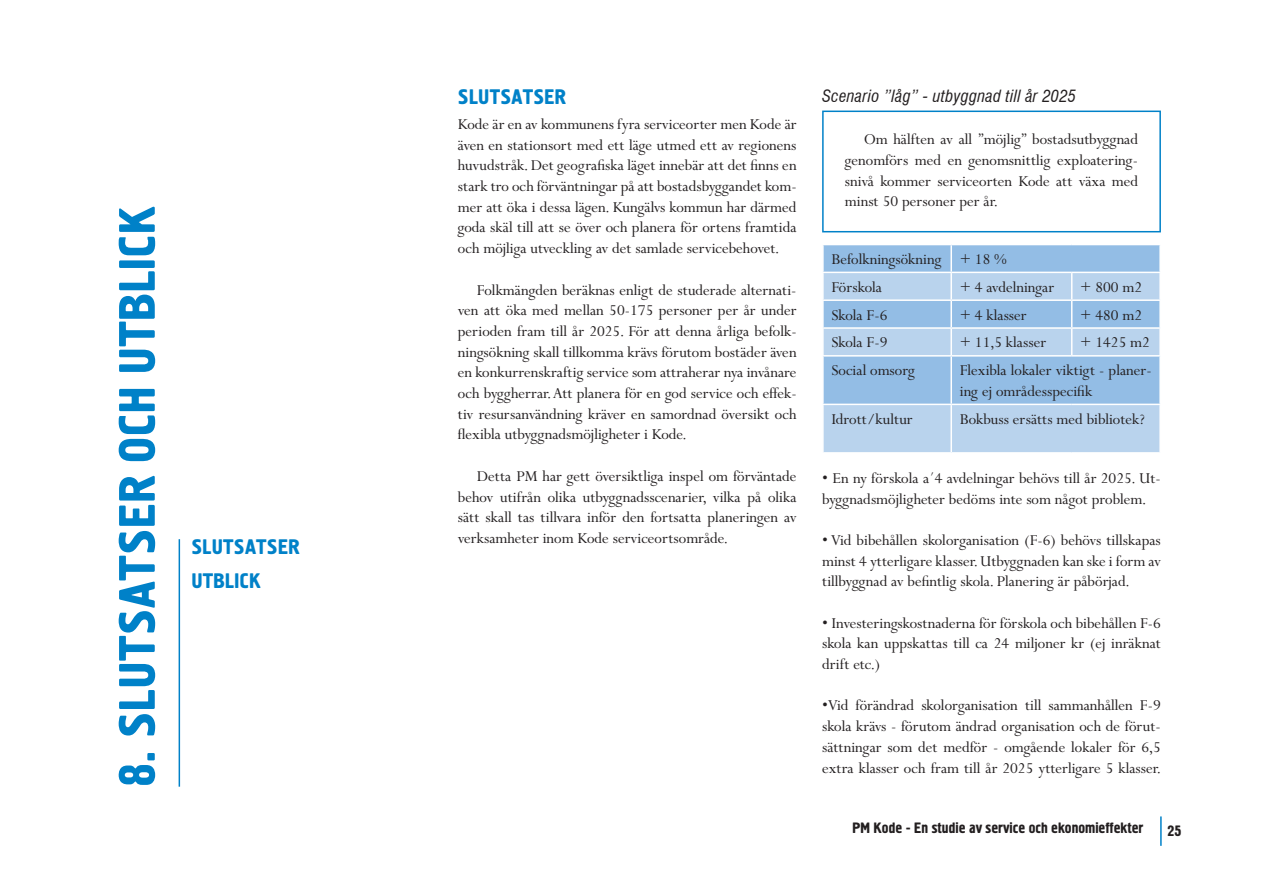
<style>
.page{position:relative;width:1263px;height:893px;background:#fff}
.page>*{position:absolute;margin:0;border:0;box-sizing:border-box;transform-origin:0 0}
.t1{font:51px "Hermes";letter-spacing:.01em;color:#0081c8}
.t2{font:21px/33.8px "Hermes";letter-spacing:.01em;color:#0081c8}
.t3{font:16.95px/20.7px "Perpetua MT Std";color:#231f20;text-align:justify}
.t4{font:italic condensed 16.5px "Swiss 721 BT";letter-spacing:.015em;color:#231f20}
.t5{font:15px "Hermes";color:#231f20}
</style>
<div class="page">
<hr style="left:1160px;top:816px;width:2px;height:30px;background:#0081c8">
<hr style="left:179px;top:539px;width:1px;height:248px;background:#0081c8">
<div style="left:822px;top:111px;width:339px;height:121px;border:2px solid #0081c8"></div>
<svg style="left:824px;top:245px;width:335px;height:27px;background:#95bee5"></svg>
<svg style="left:824px;top:273px;width:335px;height:179px;background:#a9c9e9"></svg>
<hr style="left:950px;top:245px;width:2px;height:27px;background:#fff">
<hr style="left:950px;top:273px;width:2px;height:26px;background:#fff">
<hr style="left:822px;top:299px;width:129px;height:2px;background:#fff">
<hr style="left:951px;top:299px;width:121px;height:2px;background:#fff">
<hr style="left:950px;top:301px;width:2px;height:26px;background:#fff">
<hr style="left:1072px;top:299px;width:89px;height:2px;background:#fff">
<hr style="left:822px;top:327px;width:129px;height:2px;background:#fff">
<hr style="left:951px;top:327px;width:121px;height:2px;background:#fff">
<hr style="left:950px;top:329px;width:2px;height:26px;background:#fff">
<hr style="left:1072px;top:327px;width:89px;height:2px;background:#fff">
<svg style="left:1071px;top:273px;width:1px;height:82px"></svg>
<hr style="left:822px;top:355px;width:129px;height:2px;background:#fff">
<hr style="left:951px;top:355px;width:121px;height:2px;background:#fff">
<hr style="left:950px;top:357px;width:2px;height:47px;background:#fff">
<hr style="left:1072px;top:355px;width:89px;height:2px;background:#fff">
<hr style="left:822px;top:404px;width:129px;height:1px;background:#fff">
<hr style="left:951px;top:404px;width:121px;height:1px;background:#fff">
<hr style="left:950px;top:405px;width:2px;height:47px;background:#fff">
<hr style="left:1072px;top:404px;width:89px;height:1px;background:#fff">
<h1 class="t1" style="left:105px;top:786px;width:577px;rotate:-90deg">8. Slutsatser och utblick</h1>
<p class="t2" style="left:191px;top:530px;width:110px">Slutsatser<br>Utblick</p>
<p class="t2" style="left:458px;top:80px;width:110px">Slutsatser</p>
<p class="t3" style="left:458px;top:114px;width:340px">Kode är en av kommunens fyra serviceorter men Kode är även en stationsort med ett läge utmed ett av regionens huvudstråk. Det geografiska läget innebär att det finns en stark tro och förväntningar på att bostadsbyggandet kom&shy;mer att öka i dessa lägen. Kungälvs kommun har därmed goda skäl till att se över och planera för ortens framtida och möjliga utveckling av det samlade servicebehovet.</p>
<p class="t3" style="left:458px;top:280px;width:340px;text-indent:19px">Folkmängden beräknas enligt de studerade alternati&shy;ven att öka med mellan 50-175 personer per år under perioden fram till år 2025. För att denna årliga befolk&shy;ningsökning skall tillkomma krävs förutom bostäder även en konkurrenskraftig service som attraherar nya invånare och byggherrar. Att planera för en god service och effek&shy;tiv resursanvändning kräver en samordnad översikt och flexibla utbyggnadsmöjligheter i Kode.</p>
<p class="t3" style="left:458px;top:466px;width:340px;text-indent:19px">Detta PM har gett översiktliga inspel om förväntade behov utifrån olika utbyggnadsscenarier, vilka på olika sätt skall tas tillvara inför den fortsatta planeringen av verksamheter inom Kode serviceortsområde.</p>
<p class="t4" style="left:822px;top:86px;width:255px">Scenario ”låg” - utbyggnad till år 2025</p>
<p class="t3" style="left:845px;top:130px;width:295px;text-indent:19px">Om hälften av all ”möjlig” bostadsutbyggnad genomförs med en genomsnittlig exploatering&shy;snivå kommer serviceorten Kode att växa med minst 50 personer per år.</p>
<p class="t3" style="left:831px;top:246px;width:177px;line-height:27.8px">Befolkningsökning + 18 %<br>Förskola</p>
<p class="t3" style="left:960px;top:277px;width:96px">+ 4 avdelningar</p>
<p class="t3" style="left:1080px;top:277px;width:63px">+ 800 m2</p>
<p class="t3" style="left:831px;top:305px;width:58px">Skola F-6</p>
<p class="t3" style="left:960px;top:305px;width:69px">+ 4 klasser</p>
<p class="t3" style="left:1080px;top:305px;width:63px">+ 480 m2</p>
<p class="t3" style="left:831px;top:333px;width:58px">Skola F-9</p>
<p class="t3" style="left:960px;top:333px;width:88px">+ 11,5 klasser</p>
<p class="t3" style="left:1080px;top:333px;width:71px">+ 1425 m2</p>
<p class="t3" style="left:831px;top:360px;width:85px">Social omsorg</p>
<p class="t3" style="left:960px;top:360px;width:193px">Flexibla lokaler viktigt - planer&shy;ing ej områdesspecifik</p>
<p class="t3" style="left:831px;top:409px;width:83px">Idrott/kultur</p>
<p class="t3" style="left:960px;top:409px;width:186px">Bokbuss ersätts med bibliotek?</p>
<p class="t3" style="left:822px;top:468px;width:340px">• En ny förskola a´4 avdelningar behövs till år 2025. Ut&shy;byggnadsmöjligheter bedöms inte som något problem.</p>
<p class="t3" style="left:822px;top:530px;width:340px">• Vid bibehållen skolorganisation (F-6) behövs tillskapas minst 4 ytterligare klasser. Utbyggnaden kan ske i form av tillbyggnad av befintlig skola. Planering är påbörjad.</p>
<p class="t3" style="left:822px;top:613px;width:340px">• Investeringskostnaderna för förskola och bibehållen F-6 skola kan uppskattas till ca 24 miljoner kr (ej inräknat drift etc.)</p>
<p class="t3" style="left:822px;top:696px;width:340px">•Vid förändrad skolorganisation till sammanhållen F-9 skola krävs - förutom ändrad organisation och de förut&shy;sättningar som det medför - omgående lokaler för 6,5 extra klasser och fram till år 2025 ytterligare 5 klasser.</p>
<p class="t5" style="left:852px;top:819px;width:292px">PM Kode - En studie av service och ekonomieffekter</p>
<p class="t5" style="left:1167px;top:822px;width:15px">25</p>
</div>
